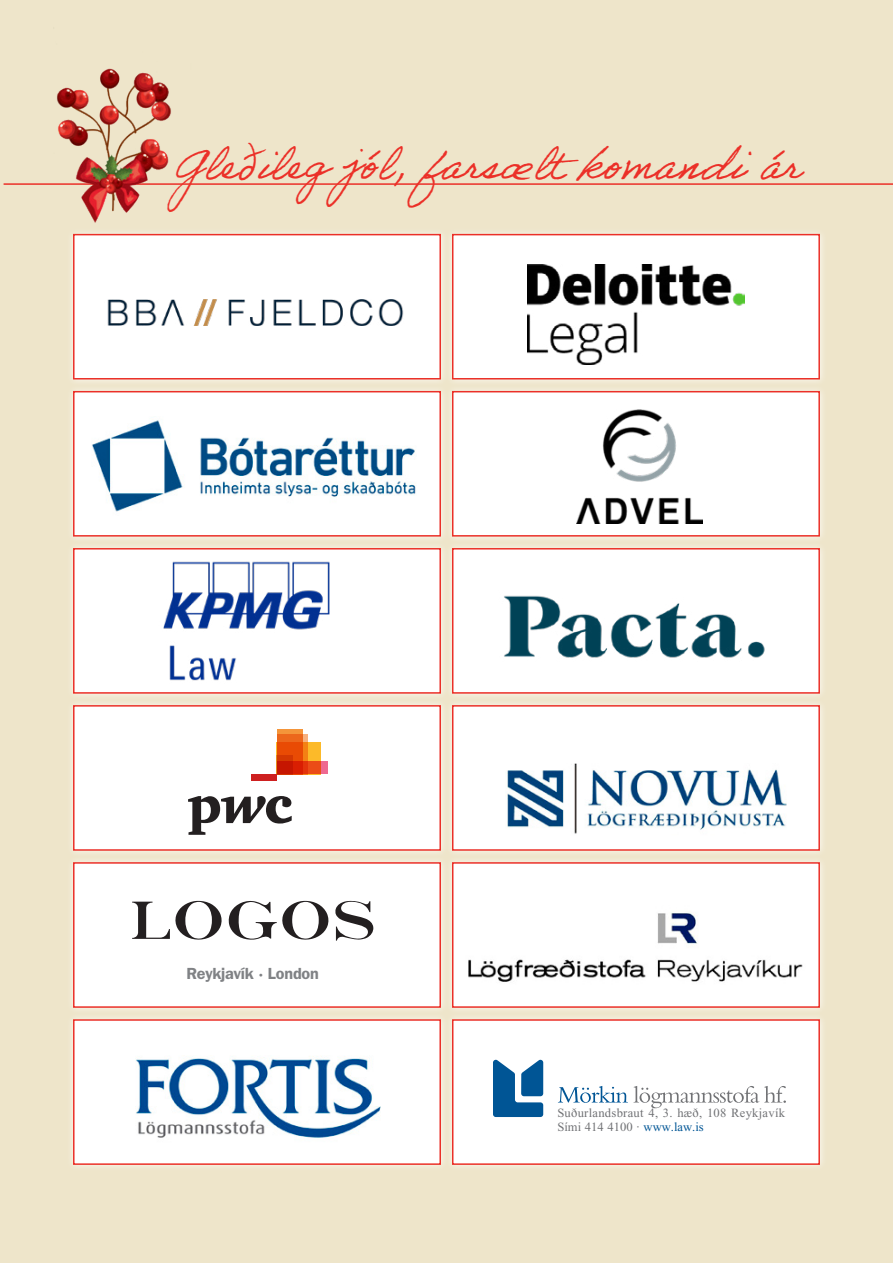
<style>
.page{position:relative;width:893px;height:1263px;background:#eee5ca}
.page>*{position:absolute;margin:0;border:0;box-sizing:border-box;transform-origin:0 0}
.t1{font:43.2px "Adobe Handwriting Ernie";color:#eb3028}
.t2{font:600 16.2px "Franklin Gothic";letter-spacing:-.015em;color:#808285}
.t3{font:12.6px/13.2px "Times New Roman";letter-spacing:.02em;color:#717275}
.s1{font-size:8.25px}
.s2{color:#005595}
</style>
<div class="page">
<div style="left:66px;top:384px;width:382px;height:160px;background:#f1e9d3"></div>
<div style="left:73px;top:391px;width:368px;height:146px;background:#fff;border:2px solid #eb3028"></div>
<div style="left:66px;top:541px;width:382px;height:160px;background:#f0e9d3"></div>
<div style="left:73px;top:548px;width:368px;height:146px;background:#fff;border:2px solid #eb3028"></div>
<div style="left:66px;top:698px;width:382px;height:160px;background:#f0e9d3"></div>
<div style="left:73px;top:705px;width:368px;height:146px;background:#fff;border:2px solid #eb3028"></div>
<div style="left:66px;top:855px;width:382px;height:160px;background:#f0e9d3"></div>
<div style="left:73px;top:862px;width:368px;height:146px;background:#fff;border:2px solid #eb3028"></div>
<div style="left:66px;top:1012px;width:382px;height:160px;background:#f0e8d2"></div>
<div style="left:73px;top:1019px;width:368px;height:146px;background:#fff;border:2px solid #eb3028"></div>
<div style="left:66px;top:227px;width:382px;height:160px;background:#fff;opacity:.75"></div>
<div style="left:73px;top:234px;width:368px;height:145px;background:#fff;border:2px solid #eb3028"></div>
<div style="left:445px;top:227px;width:382px;height:160px;background:#fff;opacity:.75"></div>
<div style="left:452px;top:234px;width:368px;height:145px;background:#fff;border:2px solid #eb3028"></div>
<div style="left:445px;top:384px;width:382px;height:160px;background:#f0e8d2"></div>
<div style="left:452px;top:391px;width:368px;height:146px;background:#fff;border:2px solid #eb3028"></div>
<div style="left:445px;top:541px;width:382px;height:160px;background:#f0e9d2"></div>
<div style="left:452px;top:548px;width:368px;height:146px;background:#fff;border:2px solid #eb3028"></div>
<div style="left:445px;top:698px;width:382px;height:160px;background:#f0e9d2"></div>
<div style="left:452px;top:705px;width:368px;height:146px;background:#fff;border:2px solid #eb3028"></div>
<div style="left:445px;top:855px;width:382px;height:160px;background:#f0e9d2"></div>
<div style="left:452px;top:862px;width:368px;height:146px;background:#fff;border:2px solid #eb3028"></div>
<div style="left:445px;top:1012px;width:382px;height:160px;background:#f0e8d2"></div>
<div style="left:452px;top:1019px;width:368px;height:146px;background:#fff;border:2px solid #eb3028"></div>
<img style="left:107px;top:300px;width:297px;height:26px">
<img style="left:528px;top:265px;width:216px;height:100px">
<svg style="left:493px;top:1060px;width:50px;height:57px"></svg>
<svg style="left:558px;top:1086px;width:228px;height:22px"></svg>
<div style="left:464px;top:718px;width:344px;height:133px;background:#fff"></div>
<img style="left:507px;top:763px;width:280px;height:71px">
<div style="left:453px;top:897px;width:360px;height:97px;background:#fff"></div>
<img style="left:468px;top:913px;width:335px;height:69px">
<svg style="left:188px;top:796px;width:104px;height:39px"></svg>
<div style="left:277px;top:761px;width:50px;height:13px;background:#ee6991"></div>
<div style="left:277px;top:734px;width:31px;height:40px;background:#f7b17f"></div>
<svg style="left:277px;top:729px;width:26px;height:13px"></svg>
<svg style="left:277px;top:742px;width:44px;height:32px"></svg>
<svg style="left:277px;top:755px;width:16px;height:19px"></svg>
<div style="left:251px;top:774px;width:26px;height:7px;background:#ce2020"></div>
<div style="left:151px;top:549px;width:191px;height:143px;background:#fff"></div>
<img style="left:163px;top:561px;width:167px;height:120px">
<img style="left:504px;top:595px;width:261px;height:63px">
<img style="left:576px;top:409px;width:126px;height:114px">
<img style="left:135px;top:1056px;width:246px;height:82px">
<svg style="left:132px;top:900px;width:242px;height:41px"></svg>
<img style="left:92px;top:420px;width:325px;height:92px">
<hr style="left:4px;top:183px;width:889px;height:2px;background:#eb3028">
<img style="left:5px;top:68px;width:201px;height:168px">
<h1 class="t1" style="left:173px;top:139px;width:629px">Gleðileg jól, farsælt komandi ár</h1>
<p class="t2" style="left:187px;top:964px;width:134px">Reykjavík <span class="s1">•</span> London</p>
<p class="t3" style="left:557px;top:1106px;width:229px">Suðurlandsbraut 4, 3. hæð, 108 Reykjavík<br>Sími 414 4100 · <span class="s2">www.law.is</span></p>
</div>
